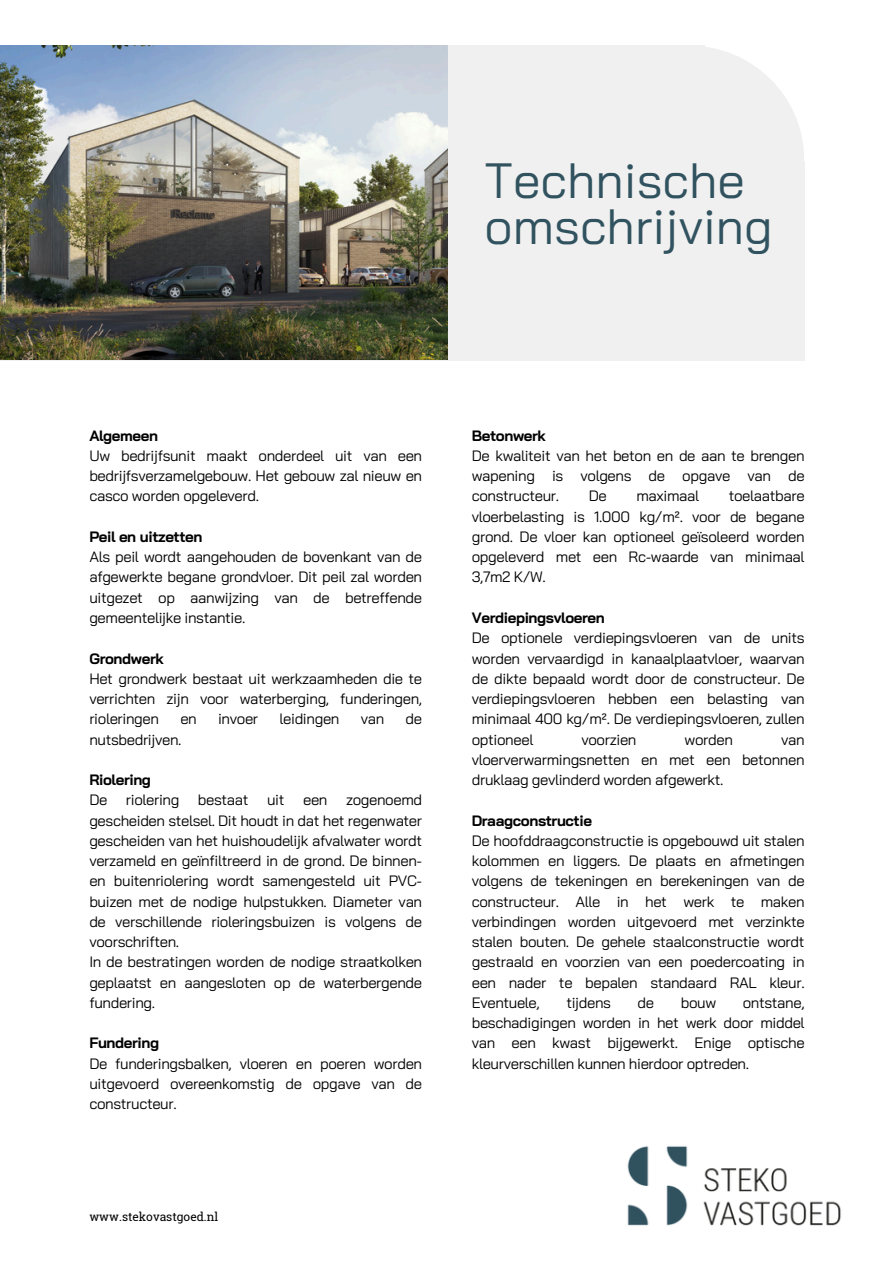
<style>
.page{position:relative;width:894px;height:1264px;background:#fff}
.page>*{position:absolute;margin:0;border:0;box-sizing:border-box;transform-origin:0 0}
.t1{font:49.5px/46.2px "Bai Jamjuree";color:#31525f}
.t2{font:15px/20.2px "Bai Jamjuree";letter-spacing:-.025em;color:#000;text-align:justify}
.t3{font:700 15px "Bai Jamjuree";letter-spacing:-.025em;color:#000}
.t4{font:12px "Roboto Slab";color:#000}
</style>
<div class="page">
<img style="left:627px;top:1146px;width:214px;height:80px">
<div style="left:0;top:161px;width:804px;height:200px;background:#f0f0f0"></div>
<div style="left:573px;top:46px;width:230px;height:228px;background:#f0f0f0;border-radius:50%"></div>
<div style="left:0;top:46px;width:704px;height:313px;background:#f0f0f0"></div>
<img style="left:0;top:46px;width:447px;height:313px">
<h1 class="t1" style="left:484px;top:156px;width:290px">Technische omschrijving</h1>
<p class="t3" style="left:89px;top:425px;width:70px">Algemeen</p>
<p class="t2" style="left:89px;top:445px;width:334px">Uw bedrijfsunit maakt onderdeel uit van een bedrijfsverzamelgebouw. Het gebouw zal nieuw en casco worden opgeleverd.</p>
<p class="t3" style="left:89px;top:527px;width:115px">Peil en uitzetten</p>
<p class="t2" style="left:89px;top:546px;width:334px">Als peil wordt aangehouden de bovenkant van de afgewerkte begane grondvloer. Dit peil zal worden uitgezet op aanwijzing van de betreffende gemeentelijke instantie.</p>
<p class="t3" style="left:89px;top:648px;width:76px">Grondwerk</p>
<p class="t2" style="left:89px;top:668px;width:334px">Het grondwerk bestaat uit werkzaamheden die te verrichten zijn voor waterberging, funderingen, rioleringen</p>
<p class="t2" style="left:180px;top:708px;width:18px">en</p>
<p class="t2" style="left:218px;top:708px;width:42px">invoer</p>
<p class="t2" style="left:279px;top:708px;width:61px">leidingen</p>
<p class="t2" style="left:360px;top:708px;width:25px">van</p>
<p class="t2" style="left:405px;top:708px;width:18px">de</p>
<p class="t2" style="left:89px;top:728px;width:94px">nutsbedrijven.</p>
<p class="t3" style="left:89px;top:770px;width:63px">Riolering</p>
<p class="t2" style="left:89px;top:789px;width:334px;text-align:left">De riolering bestaat uit een zogenoemd gescheiden stelsel. Dit houdt in dat het regenwater gescheiden van het huishoudelijk afvalwater wordt verzameld en geïnfiltreerd in de grond. De binnen&shy;en buitenriolering wordt samengesteld uit PVC&shy;buizen met de nodige hulpstukken. Diameter van de verschillende rioleringsbuizen is volgens de voorschriften.<br>In de bestratingen worden de nodige straatkolken geplaatst en aangesloten op de waterbergende fundering.</p>
<p class="t3" style="left:89px;top:1033px;width:71px">Fundering</p>
<p class="t2" style="left:89px;top:1052px;width:334px">De funderingsbalken, vloeren en poeren worden uitgevoerd overeenkomstig de opgave van de constructeur.</p>
<p class="t4" style="left:89px;top:1208px;width:130px">www.stekovastgoed.nl</p>
<p class="t3" style="left:471px;top:425px;width:76px">Betonwerk</p>
<p class="t2" style="left:471px;top:445px;width:334px">De kwaliteit van het beton en de aan te brengen wapening is volgens de opgave van de constructeur.</p>
<p class="t2" style="left:471px;top:485px;width:334px;text-indent:257px">toelaatbare vloerbelasting is 1.000 kg/m². voor de begane grond. De vloer kan optioneel geïsoleerd worden opgeleverd met een Rc-waarde van minimaal 3,7m2 K/W.</p>
<p class="t3" style="left:471px;top:608px;width:134px">Verdiepingsvloeren</p>
<p class="t2" style="left:471px;top:627px;width:334px">De optionele verdiepingsvloeren van de units worden vervaardigd in kanaalplaatvloer, waarvan de dikte bepaald wordt door de constructeur. De verdiepingsvloeren hebben een belasting van minimaal 400 kg/m². De verdiepingsvloeren, zullen optioneel</p>
<p class="t2" style="left:588px;top:485px;width:20px">De</p>
<p class="t2" style="left:636px;top:485px;width:64px">maximaal</p>
<p class="t2" style="left:581px;top:728px;width:57px">voorzien</p>
<p class="t2" style="left:684px;top:728px;width:50px">worden</p>
<p class="t2" style="left:471px;top:728px;width:334px;text-indent:309px">van vloerverwarmingsnetten en met een betonnen druklaag gevlinderd worden afgewerkt.</p>
<p class="t3" style="left:471px;top:810px;width:122px">Draagconstructie</p>
<p class="t2" style="left:471px;top:830px;width:334px">De hoofddraagconstructie is opgebouwd uit stalen kolommen en liggers. De plaats en afmetingen volgens de tekeningen en berekeningen van de constructeur. Alle in het werk te maken verbindingen worden uitgevoerd met verzinkte stalen bouten. De gehele staalconstructie wordt gestraald en voorzien van een poedercoating in een nader te bepalen standaard RAL kleur.<br>Eventuele,</p>
<p class="t2" style="left:566px;top:992px;width:46px">tijdens</p>
<p class="t2" style="left:637px;top:992px;width:18px">de</p>
<p class="t2" style="left:680px;top:992px;width:37px">bouw</p>
<p class="t2" style="left:471px;top:992px;width:334px;text-indent:271px">ontstane, beschadigingen worden in het werk door middel van een kwast bijgewerkt. Enige optische kleurverschillen kunnen hierdoor optreden.</p>
</div>
